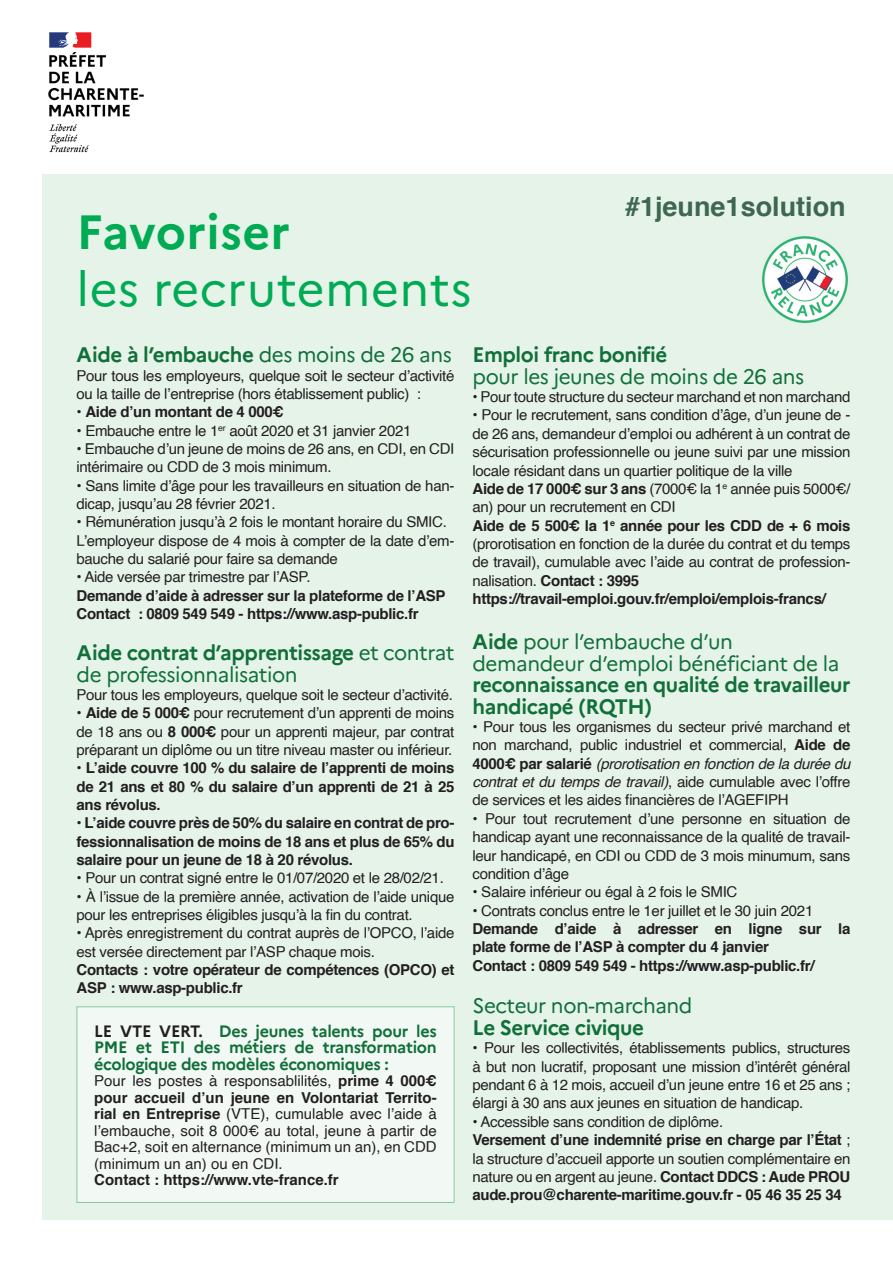
<style>
.page{position:relative;width:893px;height:1263px;background:#fff}
.page>*{position:absolute;margin:0;border:0;box-sizing:border-box;transform-origin:0 0}
.t1{font:48px "Marianne";letter-spacing:.01em;color:#00ab54}
.t2{font:700 48px "Marianne";letter-spacing:.005em;color:#00ab54}
.t3{font:700 27px "Helvetica";color:#3e6750}
.t4{font:21px/21.3px "Marianne";letter-spacing:-.02em;color:#116f39}
.t5{font:700 21px/21.5px "Marianne";letter-spacing:-.02em;color:#116f39}
.t6{font:700 16.5px/16.5px "Marianne";letter-spacing:-.02em;color:#116f39;text-align:justify}
.t7{font:15px/18.3px "Helvetica";letter-spacing:-.02em;color:#231f20}
.t8{font:700 15px/18.3px "Helvetica";letter-spacing:-.02em;color:#231f20}
.t9{font:700 15px "Helvetica";color:#231f20}
.s1{font-weight:400}
.s2{font-weight:700}
.s3{color:#231f20}
.s4{font-style:italic}
</style>
<div class="page">
<div style="left:43px;top:174px;width:850px;height:1045px;background:#e5f3e9"></div>
<img style="left:48px;top:32px;width:96px;height:121px">
<div style="left:77px;top:1007px;width:377px;height:195px;background:#f2f9f5"></div>
<div style="left:77px;top:1006px;width:377px;height:197px;border:1px solid #87ca9f"></div>
<img style="left:762px;top:236px;width:86px;height:87px">
<h1 class="t2" style="left:77px;top:202px;width:215px">Favoriser</h1>
<h1 class="t1" style="left:77px;top:260px;width:397px">les recrutements</h1>
<h2 class="t3" style="left:625px;top:185px;width:222px">#1jeune1solution</h2>
<h3 class="t5" style="left:77px;top:344px;width:377px">Aide à l’embauche <span class="s1">des moins de 26 ans</span></h3>
<p class="t7" style="left:77px;top:367px;width:379px">Pour tous les employeurs, quelque soit le secteur d’activité ou la taille de l’entreprise (hors établissement public) :</p>
<p class="t8" style="left:77px;top:403px;width:209px"><span class="s1">•</span> Aide d’un montant de 4 000€</p>
<p class="t7" style="left:77px;top:422px;width:336px">• Embauche entre le 1<sup>er</sup> août 2020 et 31 janvier 2021</p>
<p class="t7" style="left:77px;top:440px;width:379px">• Embauche d’un jeune de moins de 26 ans, en CDI, en CDI intérimaire ou CDD de 3 mois minimum.</p>
<p class="t7" style="left:77px;top:477px;width:379px">• Sans limite d’âge pour les travailleurs en situation de han&shy;dicap, jusqu’au 28 février 2021.</p>
<p class="t7" style="left:77px;top:513px;width:379px">• Rémunération jusqu’à 2 fois le montant horaire du SMIC.<br>L’employeur dispose de 4 mois à compter de la date d’em&shy;bauche du salarié pour faire sa demande</p>
<p class="t7" style="left:77px;top:568px;width:235px">• Aide versée par trimestre par l’ASP.</p>
<p class="t8" style="left:77px;top:586px;width:371px">Demande d’aide à adresser sur la plateforme de l’ASP<br>Contact : 0809 549 549 - https://www.asp-public.fr</p>
<h3 class="t4" style="left:77px;top:642px;width:379px"><span class="s2">Aide contrat d’apprentissage</span> et contrat de professionnalisation</h3>
<p class="t7" style="left:77px;top:686px;width:378px">Pour tous les employeurs, quelque soit le secteur d’activité.</p>
<p class="t7" style="left:77px;top:704px;width:379px;text-align:justify">• <span class="s2">Aide de 5 000€</span> pour recrutement d’un apprenti de moins de 18 ans ou <span class="s2">8 000€</span> pour un apprenti majeur, par contrat préparant un diplôme ou un titre niveau master ou inférieur.</p>
<p class="t8" style="left:77px;top:759px;width:379px;text-align:justify"><span class="s1">•</span> L’aide couvre 100 % du salaire de l’apprenti de moins de 21 ans et 80 % du salaire d’un apprenti de 21 à 25 ans révolus.</p>
<p class="t8" style="left:77px;top:814px;width:379px;text-align:justify"><span class="s1">•</span> L’aide couvre près de 50% du salaire en contrat de pro&shy;fessionnalisation de moins de 18 ans et plus de 65% du salaire pour un jeune de 18 à 20 révolus.</p>
<p class="t7" style="left:77px;top:869px;width:369px">• Pour un contrat signé entre le 01/07/2020 et le 28/02/21.</p>
<p class="t7" style="left:77px;top:888px;width:379px">• À l’issue de la première année, activation de l’aide unique pour les entreprises éligibles jusqu’à la fin du contrat.</p>
<p class="t7" style="left:77px;top:924px;width:379px">• Après enregistrement du contrat auprès de l’OPCO, l’aide est versée directement par l’ASP chaque mois.</p>
<p class="t8" style="left:77px;top:961px;width:379px">Contacts : votre opérateur de compétences (OPCO) et<br>ASP : www.asp-public.fr</p>
<p class="t6" style="left:94px;top:1022px;width:344px"><span class="s3">LE VTE VERT.</span> Des jeunes talents pour les PME et ETI des métiers de transformation écologique des modèles économiques :</p>
<p class="t7" style="left:94px;top:1073px;width:344px;line-height:16.5px;text-align:justify">Pour les postes à responsablilités, <span class="s2">prime 4 000€ pour accueil d’un jeune en Volontariat Territo&shy;rial en Entreprise</span> (VTE), cumulable avec l’aide à l’embauche, soit 8 000€ au total, jeune à partir de Bac+2, soit en alternance (minimum un an), en CDD (minimum un an) ou en CDI.</p>
<p class="t9" style="left:94px;top:1168px;width:246px">Contact : https://www.vte-france.fr</p>
<h3 class="t5" style="left:472px;top:344px;width:196px">Emploi franc bonifié</h3>
<h3 class="t4" style="left:472px;top:365px;width:333px">pour les jeunes de moins de 26 ans</h3>
<p class="t7" style="left:472px;top:388px;width:379px">• Pour toute structure du secteur marchand et non marchand</p>
<p class="t7" style="left:472px;top:406px;width:379px">• Pour le recrutement, sans condition d’âge, d’un jeune de - de 26 ans, demandeur d’emploi ou adhérent à un contrat de sécurisation professionnelle ou jeune suivi par une mission locale résidant dans un quartier politique de la ville<br><span class="s2">Aide de 17 000€ sur 3 ans</span> (7000€ la 1<sup>e</sup> année puis 5000€/ an) pour un recrutement en CDI<br><span class="s2">Aide de 5 500€ la 1</span><sup>e</sup> <span class="s2">année pour les CDD de + 6 mois </span>(prorotisation en fonction de la durée du contrat et du temps de travail), cumulable avec l’aide au contrat de profession&shy;nalisation. <span class="s2">Contact : 3995 https://travail-emploi.gouv.fr/emploi/emplois-francs/</span></p>
<h3 class="t4" style="left:472px;top:631px;width:368px"><span class="s2">Aide</span> pour l’embauche d’un demandeur d’emploi bénéficiant de la</h3>
<h3 class="t5" style="left:472px;top:674px;width:379px">reconnaissance en qualité de travailleur handicapé (RQTH)</h3>
<p class="t7" style="left:472px;top:718px;width:379px;text-align:justify">• Pour tous les organismes du secteur privé marchand et non marchand, public industriel et commercial, <span class="s2">Aide de 4000€ par salarié</span> <span class="s4">(prorotisation en fonction de la durée du contrat et du temps de travail)</span>, aide cumulable avec l’offre de services et les aides financières de l’AGEFIPH</p>
<p class="t7" style="left:472px;top:810px;width:379px;text-align:justify">• Pour tout recrutement d’une personne en situation de handicap ayant une reconnaissance de la qualité de travail&shy;leur handicapé, en CDI ou CDD de 3 mois minumum, sans condition d’âge</p>
<p class="t7" style="left:472px;top:883px;width:266px">• Salaire inférieur ou égal à 2 fois le SMIC</p>
<p class="t7" style="left:472px;top:902px;width:342px">• Contrats conclus entre le 1er juillet et le 30 juin 2021</p>
<p class="t8" style="left:472px;top:920px;width:379px">Demande d’aide à adresser en ligne sur la plate forme de l’ASP à compter du 4 janvier<br>Contact : 0809 549 549 - https://www.asp-public.fr/</p>
<h3 class="t4" style="left:472px;top:995px;width:222px">Secteur non-marchand</h3>
<h3 class="t5" style="left:472px;top:1017px;width:173px">Le Service civique</h3>
<p class="t7" style="left:472px;top:1039px;width:379px;text-align:justify">• Pour les collectivités, établissements publics, structures à but non lucratif, proposant une mission d’intérêt général pendant 6 à 12 mois, accueil d’un jeune entre 16 et 25 ans ; élargi à 30 ans aux jeunes en situation de handicap.</p>
<p class="t7" style="left:472px;top:1113px;width:379px">• Accessible sans condition de diplôme.<br><span class="s2">Versement d’une indemnité prise en charge par l’État</span> ; la structure d’accueil apporte un soutien complémentaire en nature ou en argent au jeune. <span class="s2">Contact DDCS : Aude PROU aude.prou@charente-maritime.gouv.fr - 05 46 35 25 34</span></p>
</div>
